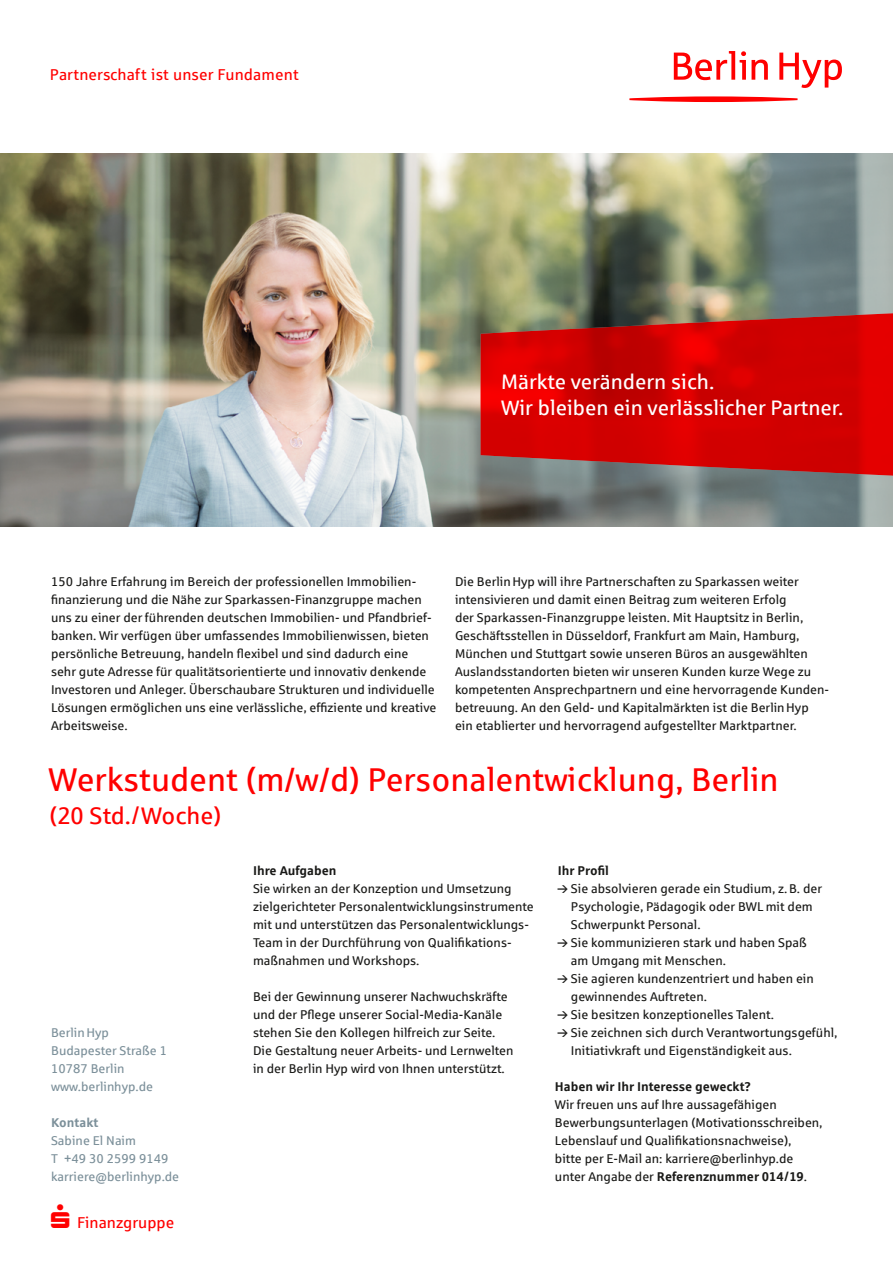
<style>
.page{position:relative;width:893px;height:1263px;background:#fff}
.page>*{position:absolute;margin:0;border:0;box-sizing:border-box;transform-origin:0 0}
.t1{font:33px "Sparkasse Rg";color:#f00}
.t2{font:24px "Sparkasse Rg";color:#f00}
.t3{font:21px/26.2px "Sparkasse Rg";color:#fff}
.t4{font:15.75px "Sparkasse Rg";color:#f00}
.t5{font:12.75px/18px "Sparkasse Rg";color:#1a1a18}
.t6{font:12.75px/18px "Sparkasse Rg";color:#7c909a}
.t7{font:700 12.75px "Sparkasse Rg";color:#1a1a18}
.t8{font:700 12.75px "Sparkasse Rg";color:#7c909a}
.s1{font-weight:700}
</style>
<div class="page">
<img style="left:0;top:153px;width:893px;height:373px">
<svg style="left:480px;top:305px;width:413px;height:179px;background:#c01a18"></svg>
<svg style="left:674px;top:51px;width:168px;height:37px"></svg>
<svg style="left:629px;top:96px;width:168px;height:6px"></svg>
<p class="t4" style="left:50px;top:65px;width:250px">Partnerschaft ist unser Fundament</p>
<h3 class="t3" style="left:501px;top:368px;width:344px">Märkte verändern sich.<br>Wir bleiben ein verlässlicher Partner.</h3>
<p class="t5" style="left:51px;top:573px;width:387px">150 Jahre Erfahrung im Bereich der professionellen Immobilien&shy;finanzierung und die Nähe zur Sparkassen-Finanzgruppe machen uns zu einer der führenden deutschen Immobilien- und Pfandbrief&shy;banken. Wir verfügen über umfassendes Immobilienwissen, bieten persönliche Betreuung, handeln flexibel und sind dadurch eine sehr gute Adresse für qualitätsorientierte und innovativ denkende Investoren und Anleger. Überschaubare Strukturen und individuelle Lösungen ermöglichen uns eine verlässliche, effiziente und kreative Arbeitsweise.</p>
<p class="t5" style="left:455px;top:573px;width:376px">Die BerlinHyp will ihre Partnerschaften zu Sparkassen weiter intensivieren und damit einen Beitrag zum weiteren Erfolg<br>der Sparkassen-Finanzgruppe leisten. Mit Hauptsitz in Berlin, Geschäftsstellen in Düsseldorf, Frankfurt am Main, Hamburg, München und Stuttgart sowie unseren Büros an ausgewählten Auslandsstandorten bieten wir unseren Kunden kurze Wege zu kompetenten Ansprechpartnern und eine hervorragende Kunden&shy;betreuung. An den Geld- und Kapitalmärkten ist die BerlinHyp ein etablierter und hervorragend aufgestellter Marktpartner.</p>
<h1 class="t1" style="left:49px;top:759px;width:732px">Werkstudent (m/w/d) Personalentwicklung, Berlin</h1>
<h2 class="t2" style="left:50px;top:801px;width:173px">(20 Std./Woche)</h2>
<p class="t6" style="left:51px;top:1023px;width:118px">BerlinHyp<br>Budapester Straße 1<br>10787 Berlin www.berlinhyp.de</p>
<p class="t8" style="left:51px;top:1114px;width:49px">Kontakt</p>
<p class="t6" style="left:51px;top:1131px;width:130px">Sabine El Naim<br>T +49 30 2599 9149 karriere@berlinhyp.de</p>
<p class="t4" style="left:77px;top:1213px;width:99px">Finanzgruppe</p>
<p class="t7" style="left:253px;top:862px;width:85px">Ihre Aufgaben</p>
<p class="t5" style="left:253px;top:879px;width:282px">Sie wirken an der Konzeption und Umsetzung zielgerichteter Personalentwicklungsinstrumente mit und unterstützen das Personalentwicklungs-Team in der Durchführung von Qualifikations&shy;maßnahmen und Workshops.</p>
<p class="t5" style="left:253px;top:987px;width:262px">Bei der Gewinnung unserer Nachwuchskräfte und der Pflege unserer Social-Media-Kanäle stehen Sie den Kollegen hilfreich zur Seite.<br>Die Gestaltung neuer Arbeits- und Lernwelten in der Berlin Hyp wird von Ihnen unterstützt.</p>
<p class="t7" style="left:558px;top:862px;width:53px">Ihr Profil</p>
<p class="t5" style="left:571px;top:879px;width:268px">Sie absolvieren gerade ein Studium, z.B. der Psychologie, Pädagogik oder BWL mit dem Schwerpunkt Personal.<br>Sie kommunizieren stark und haben Spaß<br>am Umgang mit Menschen.<br>Sie agieren kundenzentriert und haben ein gewinnendes Auftreten.<br>Sie besitzen konzeptionelles Talent.<br>Sie zeichnen sich durch Verantwortungsgefühl, Initiativkraft und Eigenständigkeit aus.</p>
<p class="t7" style="left:555px;top:1078px;width:198px">Haben wir Ihr Interesse geweckt?</p>
<p class="t5" style="left:555px;top:1095px;width:269px">Wir freuen uns auf Ihre aussagefähigen Bewerbungsunterlagen (Motivationsschreiben, Lebenslauf und Qualifikationsnachweise),<br>bitte per E-Mail an: karriere@berlinhyp.de unter Angabe der <span class="s1">Referenznummer 014/19</span>.</p>
</div>
